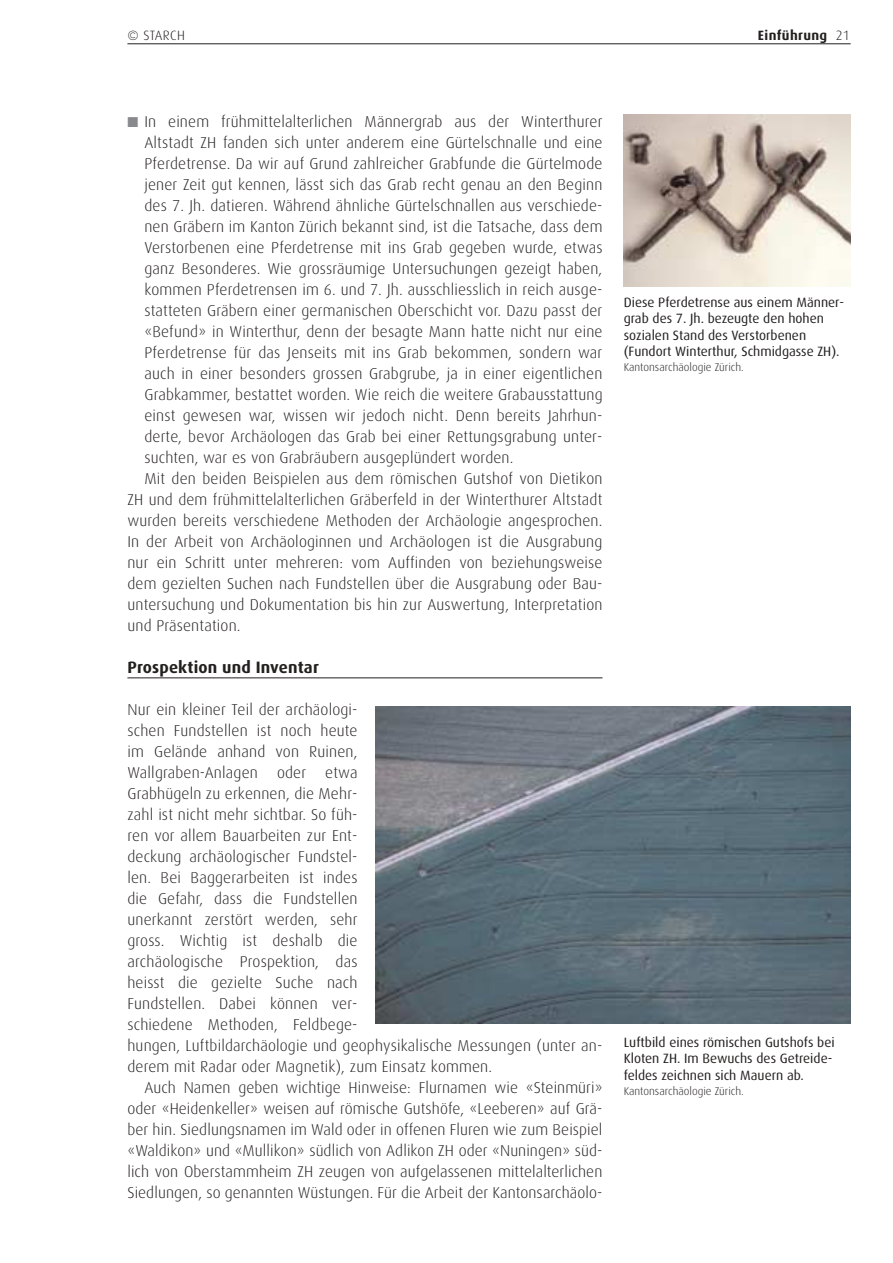
<style>
.page{position:relative;width:893px;height:1263px;background:#fff}
.page>*{position:absolute;margin:0;border:0;box-sizing:border-box;transform-origin:0 0}
.t1{font:700 16.5px "Dax";letter-spacing:.01em;color:#231f1f}
.t2{font:300 15.75px/21px "Dax";letter-spacing:.01em;color:#231f1f}
.t3{font:13.5px/16.5px "Dax";color:#231f1f}
.t4{font:700 13.5px "Dax";letter-spacing:.03em;color:#231f1f}
.t5{font:300 13.5px "Dax";letter-spacing:.025em;color:#231f1f}
.t6{font:300 11.25px "Dax";color:#231f1f}
.s1{font-weight:300}
.s2{color:#87898c}
</style>
<div class="page">
<hr style="left:127px;top:43px;width:723px;height:1px;background:#231f1f">
<hr style="left:127px;top:677px;width:475px;height:1px;background:#231f1f">
<img style="left:623px;top:115px;width:227px;height:172px">
<img style="left:376px;top:706px;width:474px;height:317px">
<p class="t5" style="left:127px;top:30px;width:59px">© STARCH</p>
<p class="t4" style="left:758px;top:30px;width:93px">Einführung <span class="s1">21</span></p>
<p class="t2" style="left:127px;top:112px;width:476px"><span class="s2">■</span> In einem frühmittelalterlichen Männergrab aus der Winterthurer</p>
<p class="t2" style="left:144px;top:133px;width:459px">Altstadt ZH fanden sich unter anderem eine Gürtelschnalle und eine</p>
<p class="t2" style="left:144px;top:154px;width:459px">Pferdetrense. Da wir auf Grund zahlreicher Grabfunde die Gürtelmode</p>
<p class="t2" style="left:144px;top:175px;width:459px">jener Zeit gut kennen, lässt sich das Grab recht genau an den Beginn</p>
<p class="t2" style="left:144px;top:196px;width:459px">des 7. Jh. datieren. Während ähnliche Gürtelschnallen aus verschiede-</p>
<p class="t2" style="left:144px;top:217px;width:459px">nen Gräbern im Kanton Zürich bekannt sind, ist die Tatsache, dass dem</p>
<p class="t2" style="left:144px;top:238px;width:459px">Verstorbenen eine Pferdetrense mit ins Grab gegeben wurde, etwas</p>
<p class="t2" style="left:144px;top:259px;width:459px">ganz Besonderes. Wie grossräumige Untersuchungen gezeigt haben,</p>
<p class="t2" style="left:144px;top:280px;width:459px">kommen Pferdetrensen im 6. und 7. Jh. ausschliesslich in reich ausge-</p>
<p class="t2" style="left:144px;top:301px;width:459px">statteten Gräbern einer germanischen Oberschicht vor. Dazu passt der</p>
<p class="t2" style="left:144px;top:322px;width:459px">«Befund» in Winterthur, denn der besagte Mann hatte nicht nur eine</p>
<p class="t2" style="left:144px;top:343px;width:459px">Pferdetrense für das Jenseits mit ins Grab bekommen, sondern war</p>
<p class="t2" style="left:144px;top:364px;width:459px">auch in einer besonders grossen Grabgrube, ja in einer eigentlichen</p>
<p class="t2" style="left:144px;top:385px;width:459px">Grabkammer, bestattet worden. Wie reich die weitere Grabausstattung</p>
<p class="t2" style="left:144px;top:406px;width:459px">einst gewesen war, wissen wir jedoch nicht. Denn bereits Jahrhun-</p>
<p class="t2" style="left:144px;top:427px;width:459px">derte, bevor Archäologen das Grab bei einer Rettungsgrabung unter-</p>
<p class="t2" style="left:144px;top:448px;width:370px">suchten, war es von Grabräubern ausgeplündert worden.</p>
<p class="t2" style="left:144px;top:469px;width:459px">Mit den beiden Beispielen aus dem römischen Gutshof von Dietikon</p>
<p class="t2" style="left:127px;top:490px;width:476px">ZH und dem frühmittelalterlichen Gräberfeld in der Winterthurer Altstadt</p>
<p class="t2" style="left:127px;top:511px;width:476px">wurden bereits verschiedene Methoden der Archäologie angesprochen.</p>
<p class="t2" style="left:127px;top:532px;width:476px">In der Arbeit von Archäologinnen und Archäologen ist die Ausgrabung</p>
<p class="t2" style="left:127px;top:553px;width:476px">nur ein Schritt unter mehreren: vom Auffinden von beziehungsweise</p>
<p class="t2" style="left:127px;top:574px;width:476px">dem gezielten Suchen nach Fundstellen über die Ausgrabung oder Bau-</p>
<p class="t2" style="left:127px;top:595px;width:476px">untersuchung und Dokumentation bis hin zur Auswertung, Interpretation</p>
<p class="t2" style="left:127px;top:616px;width:115px">und Präsentation.</p>
<p class="t1" style="left:127px;top:660px;width:193px">Prospektion und Inventar</p>
<p class="t2" style="left:127px;top:700px;width:476px">Nur ein kleiner Teil der archäologi-<br>schen Fundstellen ist noch heute<br>im Gelände anhand von Ruinen,<br>Wallgraben-Anlagen oder etwa<br>Grabhügeln zu erkennen, die Mehr-<br>zahl ist nicht mehr sichtbar. So füh-<br>ren vor allem Bauarbeiten zur Ent-<br>deckung archäologischer Fundstel-<br>len. Bei Baggerarbeiten ist indes<br>die Gefahr, dass die Fundstellen<br>unerkannt zerstört werden, sehr<br>gross. Wichtig ist deshalb die<br>archäologische Prospektion, das<br>heisst die gezielte Suche nach<br>Fundstellen. Dabei können ver-<br>schiedene Methoden, Feldbege-<br>hungen, Luftbildarchäologie und geophysikalische Messungen (unter an&shy;derem mit Radar oder Magnetik), zum Einsatz kommen.</p>
<p class="t2" style="left:127px;top:1078px;width:476px;text-align:justify;text-indent:17px">Auch Namen geben wichtige Hinweise: Flurnamen wie «Steinmüri» oder «Heidenkeller» weisen auf römische Gutshöfe, «Leeberen» auf Grä&shy;ber hin. Siedlungsnamen im Wald oder in offenen Fluren wie zum Beispiel «Waldikon» und «Mullikon» südlich von Adlikon ZH oder «Nuningen» süd&shy;lich von Oberstammheim ZH zeugen von aufgelassenen mittelalterlichen Siedlungen, so genannten Wüstungen. Für die Arbeit der Kantonsarchäolo-</p>
<p class="t3" style="left:623px;top:295px;width:222px">Diese Pferdetrense aus einem Männer&shy;grab des 7. Jh. bezeugte den hohen sozialen Stand des Verstorbenen (Fundort Winterthur, Schmidgasse ZH).</p>
<p class="t6" style="left:623px;top:363px;width:121px">Kantonsarchäologie Zürich.</p>
<p class="t3" style="left:623px;top:1035px;width:212px">Luftbild eines römischen Gutshofs bei<br>Kloten ZH. Im Bewuchs des Getreide&shy;feldes zeichnen sich Mauern ab.</p>
<p class="t6" style="left:623px;top:1086px;width:121px">Kantonsarchäologie Zürich.</p>
</div>
